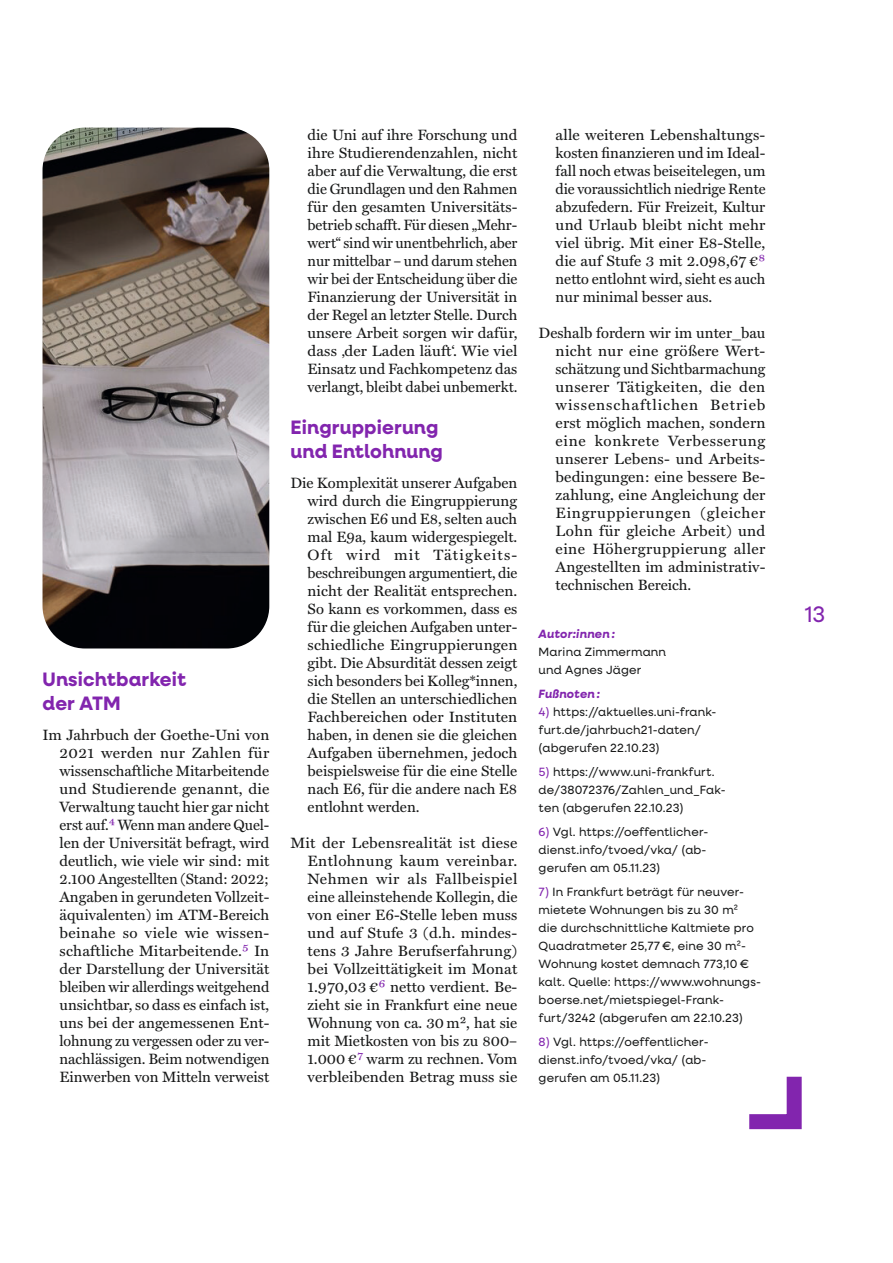
<style>
.page{position:relative;width:893px;height:1263px;background:#fff}
.page>*{position:absolute;margin:0;border:0;box-sizing:border-box;transform-origin:0 0}
.t1{font:22.5px "Neulis Neue";color:#8225ae}
.Subheadline{font:700 19.5px/24px "Neulis Neue";letter-spacing:.01em;color:#8225ae}
.Body_Text{font:15px/18px "Miller Text";color:#171818;text-align:justify}
.Fußnoten{font:12px/18px "Neulis Neue";letter-spacing:.02em;color:#171818}
.Fußnoten-2{font:italic 700 12px "Neulis Neue";letter-spacing:.02em;color:#8225ae}
.s1{color:#8225ae}
</style>
<div class="page">
<svg style="left:749px;top:1076px;width:53px;height:54px"></svg>
<img style="left:43px;top:128px;width:226px;height:520px">
<p class="Subheadline" style="left:43px;top:666px;width:145px">Unsichtbarkeit der ATM</p>
<p class="Body_Text" style="left:60px;top:724px;width:211px;text-indent:-17px">Im Jahrbuch der Goethe-Uni von 2021 werden nur Zahlen für wissenschaftliche Mitarbeitende und Studierende genannt, die Verwaltung taucht hier gar nicht erst auf.<span class="s1">4</span> Wenn man andere Quel&shy;len der Universität befragt, wird deutlich, wie viele wir sind: mit 2.100 Angestellten (Stand: 2022; Angaben in gerundeten Vollzeit&shy;äquivalenten) im ATM-Bereich beinahe so viele wie wissen&shy;schaftliche Mitarbeitende.<span class="s1">5</span> In der Darstellung der Universität bleiben wir allerdings weitgehend unsichtbar, so dass es einfach ist, uns bei der angemessenen Ent&shy;lohnung zu vergessen oder zu ver&shy;nachlässigen. Beim notwendigen Einwerben von Mitteln verweist</p>
<p class="Body_Text" style="left:308px;top:124px;width:211px">die Uni auf ihre Forschung und ihre Studierendenzahlen, nicht aber auf die Verwaltung, die erst die Grundlagen und den Rahmen für den gesamten Universitäts&shy;betrieb schafft. Für diesen „Mehr&shy;wert“ sind wir unentbehrlich, aber nur mittelbar – und darum stehen wir bei der Entscheidung über die Finanzierung der Universität in der Regel an letzter Stelle. Durch unsere Arbeit sorgen wir dafür, dass ‚der Laden läuft‘. Wie viel Einsatz und Fachkompetenz das verlangt, bleibt dabei unbemerkt.</p>
<p class="Subheadline" style="left:291px;top:414px;width:154px">Eingruppierung und Entlohnung</p>
<p class="Body_Text" style="left:308px;top:472px;width:211px;text-indent:-17px">Die Komplexität unserer Aufgaben wird durch die Eingruppierung zwischen E6 und E8, selten auch mal E9a, kaum widergespiegelt.<br>Oft wird mit Tätigkeits&shy;beschreibungen argumentiert, die nicht der Realität entsprechen.<br>So kann es vorkommen, dass es für die gleichen Aufgaben unter&shy;schiedliche Eingruppierungen gibt. Die Absurdität dessen zeigt sich besonders bei Kolleg*innen, die Stellen an unterschiedlichen Fachbereichen oder Instituten haben, in denen sie die gleichen Aufgaben übernehmen, jedoch beispielsweise für die eine Stelle nach E6, für die andere nach E8 entlohnt werden.</p>
<p class="Body_Text" style="left:308px;top:832px;width:211px;text-indent:-17px">Mit der Lebensrealität ist diese Entlohnung kaum vereinbar.<br>Nehmen wir als Fallbeispiel eine alleinstehende Kollegin, die von einer E6-Stelle leben muss und auf Stufe 3 (d.h. mindes&shy;tens 3 Jahre Berufserfahrung) bei Vollzeittätigkeit im Monat 1.970,03 €<span class="s1">6</span> netto verdient. Be&shy;zieht sie in Frankfurt eine neue Wohnung von ca. 30 m², hat sie mit Mietkosten von bis zu 800– 1.000 €<span class="s1">7</span> warm zu rechnen. Vom verbleibenden Betrag muss sie</p>
<p class="Body_Text" style="left:556px;top:124px;width:211px">alle weiteren Lebenshaltungs&shy;kosten finanzieren und im Ideal&shy;fall noch etwas beiseitelegen, um die voraussichtlich niedrige Rente abzufedern. Für Freizeit, Kultur und Urlaub bleibt nicht mehr viel übrig. Mit einer E8-Stelle, die auf Stufe 3 mit 2.098,67 €<span class="s1">8 </span>netto entlohnt wird, sieht es auch nur minimal besser aus.</p>
<p class="Body_Text" style="left:556px;top:322px;width:211px;text-indent:-17px">Deshalb fordern wir im unter_bau nicht nur eine größere Wert&shy;schätzung und Sichtbarmachung unserer Tätigkeiten, die den wissenschaftlichen Betrieb erst möglich machen, sondern eine konkrete Verbesserung unserer Lebens- und Arbeits&shy;bedingungen: eine bessere Be&shy;zahlung, eine Angleichung der Eingruppierungen (gleicher Lohn für gleiche Arbeit) und eine Höhergruppierung aller Angestellten im administrativ&shy;technischen Bereich.</p>
<p class="Fußnoten-2" style="left:539px;top:625px;width:78px">Autor:innen :</p>
<p class="Fußnoten" style="left:539px;top:642px;width:129px">Marina Zimmermann und Agnes Jäger</p>
<p class="Fußnoten-2" style="left:539px;top:685px;width:63px">Fußnoten :</p>
<p class="Fußnoten" style="left:539px;top:702px;width:179px"><span class="s1">4)</span> https://aktuelles.uni-frank&shy;furt.de/jahrbuch21-daten/ (abgerufen 22.10.23)</p>
<p class="Fußnoten" style="left:539px;top:762px;width:188px"><span class="s1">5)</span> https://www.uni-frankfurt. de/38072376/Zahlen_und_Fak&shy;ten (abgerufen 22.10.23)</p>
<p class="Fußnoten" style="left:539px;top:822px;width:171px"><span class="s1">6)</span> Vgl. https://oeffentlicher&shy;dienst.info/tvoed/vka/ (ab&shy;gerufen am 05.11.23)</p>
<p class="Fußnoten" style="left:539px;top:882px;width:224px"><span class="s1">7)</span> In Frankfurt beträgt für neuver&shy;mietete Wohnungen bis zu 30 m²<br>die durchschnittliche Kaltmiete pro Quadratmeter 25,77 €, eine 30 m²- Wohnung kostet demnach 773,10 € kalt. Quelle: https://www.wohnungs&shy;boerse.net/mietspiegel-Frank&shy;furt/3242 (abgerufen am 22.10.23)</p>
<p class="Fußnoten" style="left:539px;top:1032px;width:172px"><span class="s1">8)</span> Vgl. https://oeffentlicher&shy;dienst.info/tvoed/vka/ (ab&shy;gerufen am 05.11.23)</p>
<h1 class="t1" style="left:804px;top:599px;width:23px">13</h1>
</div>
